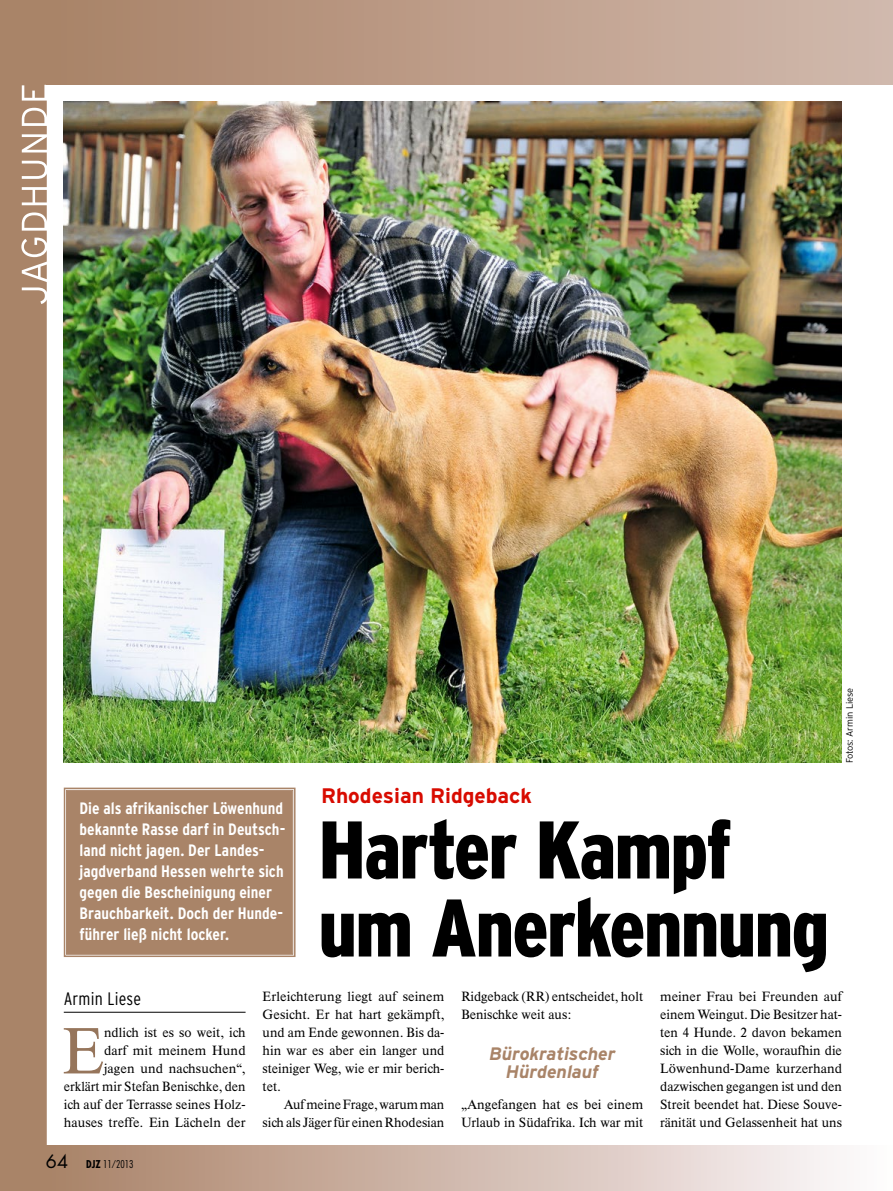
<style>
.page{position:relative;width:893px;height:1191px;background:#fff}
.page>*{position:absolute;margin:0;border:0;box-sizing:border-box;transform-origin:0 0}
.Hunde__Headline{font:900 condensed 81.45px/78px "Parey Interstate";letter-spacing:-.02em;color:#000}
.Hunde__Text_Inital_3{font:500 64.2px "Parey Times BQ";color:#96755b}
.Hunde__Dachzeile{font:700 21px "Parey Interstate";color:#d80b00}
.Hunde__Zwischenübers{font:italic 700 18px/18px "Parey Interstate";letter-spacing:-.005em;color:#a98468;text-align:center}
.Hunde__Autorenzeile{font:300 condensed 18px "Parey Interstate";letter-spacing:.01em;color:#000}
.Interview__Vorspann{font:700 condensed 16.5px/21px "Parey Interstate";color:#fff}
.Hunde__Text_Inital_3-2{font:500 13.2px/18px "Parey Times BQ";letter-spacing:.005em;color:#000;text-align:right}
.Hunde__Text_ohne_Ein{font:500 13.2px/18px "Parey Times BQ";color:#000}
.Hunde__Text_mit_Einz{font:500 13.2px/18px "Parey Times BQ";color:#000;text-align:right}
.t1{font:10.5px "Parey Futura Std Con Lig";color:#000}
.Bildnachweis{font:300 9.3px "Parey Interstate";letter-spacing:-.015em;color:#000}
.s1{font-family:"Parey Futura";font-size:18px}
.s2{font-family:"Parey Futura";font-weight:700;font-stretch:condensed}
</style>
<div class="page">
<div style="left:0;top:0;width:47px;height:1191px;background:#a98468"></div>
<div style="left:45px;top:1145px;width:848px;height:46px;background:linear-gradient(to right,#a98066,#fdfafd)"></div>
<div style="left:46px;top:0;width:847px;height:85px;background:linear-gradient(to right,#a98267,#d1b9ad)"></div>
<hr style="left:64px;top:1011px;width:182px;height:1px;background:#000">
<div style="left:63px;top:787px;width:233px;height:170px;background:#a98468"></div>
<div style="left:66px;top:790px;width:227px;height:164px;border:1px solid #a98468"></div>
<img style="left:64px;top:101px;width:778px;height:661px">
<p class="Interview__Vorspann" style="left:80px;top:798px;width:207px">Die als afrikanischer Löwenhund bekannte Rasse darf in Deutsch&shy;land nicht jagen. Der Landes&shy;jagdverband Hessen wehrte sich gegen die Bescheinigung einer<br>Brauchbarkeit. Doch der Hunde&shy;führer ließ nicht locker.</p>
<p class="Hunde__Dachzeile" style="left:321px;top:783px;width:213px">Rhodesian Ridgeback</p>
<p class="Hunde__Headline" style="left:318px;top:810px;width:512px">Harter Kampf um Anerkennung</p>
<p class="Bildnachweis" style="left:844px;top:763px;width:77px;rotate:-90deg">Fotos: Armin Liese</p>
<p class="Hunde__Autorenzeile" style="left:64px;top:989px;width:79px">Armin Liese</p>
<p class="Hunde__Text_Inital_3" style="left:62px;top:1013px;width:43px">E</p>
<p class="Hunde__Text_Inital_3-2" style="left:64px;top:1024px;width:183px">ndlich ist es so weit, ich<br>darf mit meinem Hund<br>jagen und nachsuchen“,<br>erklärt mir Stefan Benischke, den ich auf der Terrasse seines Holz&shy;hauses treffe. Ein Lächeln der</p>
<p class="t1" style="left:46px;top:1157px;width:89px"><span class="s1">64</span> <span class="s2">DJZ</span> 11/2013</p>
<p class="Hunde__Text_Inital_3-2" style="left:263px;top:988px;width:183px;text-align:justify">Erleichterung liegt auf seinem Gesicht. Er hat hart gekämpft, und am Ende gewonnen. Bis da&shy;hin war es aber ein langer und steiniger Weg, wie er mir berich&shy;tet.</p>
<p class="Hunde__Text_mit_Einz" style="left:263px;top:1096px;width:183px">Auf meine Frage, warum man sich als Jäger für einen Rhodesian</p>
<p class="Hunde__Text_mit_Einz" style="left:461px;top:988px;width:183px;text-align:left">Ridgeback (RR) entscheidet, holt<br>Benischke weit aus:</p>
<p class="Hunde__Zwischenübers" style="left:489px;top:1044px;width:128px">Bürokratischer<br>Hürdenlauf</p>
<p class="Hunde__Text_ohne_Ein" style="left:461px;top:1096px;width:183px">„Angefangen hat es bei einem<br>Urlaub in Südafrika. Ich war mit</p>
<p class="Hunde__Text_ohne_Ein" style="left:660px;top:988px;width:183px;text-align:justify">meiner Frau bei Freunden auf einem Weingut. Die Besitzer hat&shy;ten 4 Hunde. 2 davon bekamen sich in die Wolle, woraufhin die Löwenhund-Dame kurzerhand dazwischen gegangen ist und den Streit beendet hat. Diese Souve&shy;ränität und Gelassenheit hat uns</p>
</div>
